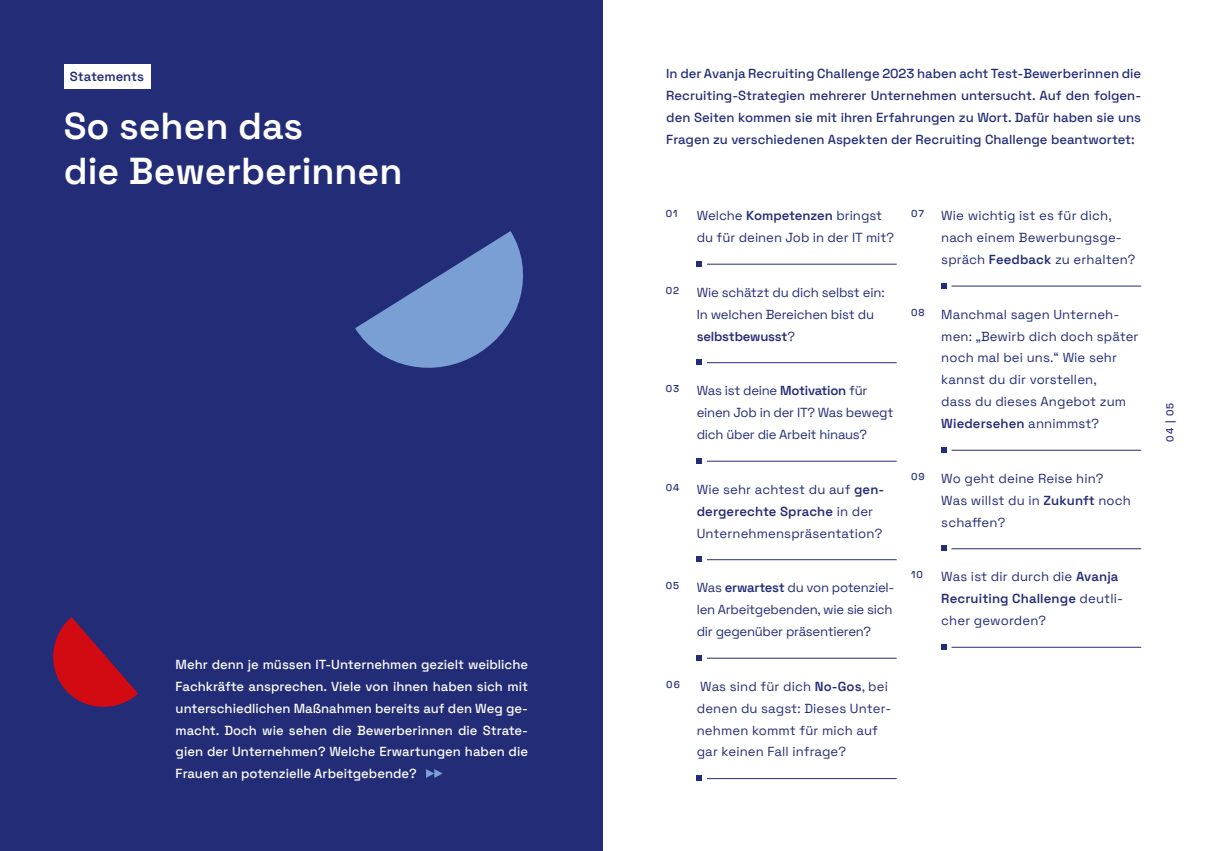
<style>
.page{position:relative;width:1205px;height:851px;background:#fff}
.page>*{position:absolute;margin:0;border:0;box-sizing:border-box;transform-origin:0 0}
.t1{font:600 37.5px/45px "Space Grotesk";color:#fff}
.t2{font:13.12px/21.9px "Space Grotesk";letter-spacing:.005em;color:#232c77}
.t3{font:500 13.12px/21.9px "Space Grotesk";color:#fff;text-align:justify}
.t4{font:500 13.12px/21.9px "Space Grotesk";color:#232c77;text-align:justify}
.t5{font:13.12px/21.9px "Space Grotesk";letter-spacing:-.02em;color:#232c77}
.t6{font:13.12px/21.9px "Space Grotesk";letter-spacing:-.015em;color:#232c77}
.t7{font:600 13.12px "Space Grotesk";color:#232c77}
.t8{font:500 10px "Space Grotesk";letter-spacing:.1em;color:#232c77}
.s1{font-weight:600}
</style>
<div class="page">
<div style="left:0;top:0;width:602px;height:850px;background:#232c77"></div>
<div style="left:64px;top:64px;width:86px;height:25px;background:#fff"></div>
<svg style="left:53px;top:617px;width:85px;height:90px"></svg>
<svg style="left:426px;top:769px;width:17px;height:8px"></svg>
<svg style="left:355px;top:231px;width:168px;height:137px"></svg>
<svg style="left:697px;top:261px;width:5px;height:5px"></svg>
<hr style="left:707px;top:264px;width:189px;height:1px;background:#232c77">
<svg style="left:697px;top:360px;width:5px;height:5px"></svg>
<hr style="left:707px;top:362px;width:189px;height:1px;background:#232c77">
<svg style="left:697px;top:458px;width:5px;height:5px"></svg>
<hr style="left:707px;top:461px;width:189px;height:1px;background:#232c77">
<svg style="left:697px;top:556px;width:5px;height:6px"></svg>
<hr style="left:707px;top:559px;width:189px;height:1px;background:#232c77">
<svg style="left:697px;top:655px;width:5px;height:5px"></svg>
<hr style="left:707px;top:658px;width:189px;height:1px;background:#232c77">
<svg style="left:697px;top:775px;width:5px;height:5px"></svg>
<hr style="left:707px;top:778px;width:189px;height:1px;background:#232c77">
<svg style="left:941px;top:283px;width:5px;height:5px"></svg>
<hr style="left:951px;top:286px;width:190px;height:1px;background:#232c77">
<svg style="left:941px;top:447px;width:5px;height:5px"></svg>
<hr style="left:951px;top:450px;width:190px;height:1px;background:#232c77">
<svg style="left:941px;top:546px;width:5px;height:5px"></svg>
<hr style="left:951px;top:548px;width:190px;height:1px;background:#232c77">
<svg style="left:941px;top:644px;width:5px;height:5px"></svg>
<hr style="left:951px;top:647px;width:190px;height:1px;background:#232c77">
<p class="t7" style="left:70px;top:66px;width:76px">Statements</p>
<p class="t4" style="left:666px;top:62px;width:476px">In der Avanja Recruiting Challenge 2023 haben acht Test-Bewerberinnen die Recruiting-Strategien mehrerer Unternehmen untersucht. Auf den folgen&shy;den Seiten kommen sie mit ihren Erfahrungen zu Wort. Dafür haben sie uns Fragen zu verschiedenen Aspekten der Recruiting Challenge beantwortet:</p>
<h1 class="t1" style="left:64px;top:101px;width:340px">So sehen das<br>die Bewerberinnen</h1>
<p class="t3" style="left:176px;top:652px;width:354px">Mehr denn je müssen IT-Unternehmen gezielt weibliche Fachkräfte ansprechen. Viele von ihnen haben sich mit unterschiedlichen Maßnahmen bereits auf den Weg ge&shy;macht. Doch wie sehen die Bewerberinnen die Strate&shy;gien der Unternehmen? Welche Erwartungen haben die Frauen an potenzielle Arbeitgebende?</p>
<p class="t8" style="left:666px;top:206px;width:13px">01</p>
<p class="t2" style="left:697px;top:204px;width:199px">Welche <span class="s1">Kompetenzen</span> bringst du für deinen Job in der IT mit?</p>
<p class="t8" style="left:911px;top:206px;width:14px">07</p>
<p class="t2" style="left:941px;top:204px;width:196px">Wie wichtig ist es für dich, nach einem Bewerbungsge&shy;spräch <span class="s1">Feedback</span> zu erhalten?</p>
<p class="t8" style="left:666px;top:283px;width:15px">02</p>
<p class="t8" style="left:666px;top:381px;width:15px">03</p>
<p class="t6" style="left:697px;top:280px;width:189px">Wie schätzt du dich selbst ein:<br>In welchen Bereichen bist du <span class="s1">selbstbewusst</span>?</p>
<p class="t5" style="left:697px;top:379px;width:198px">Was ist deine <span class="s1">Motivation</span> für einen Job in der IT? Was bewegt dich über die Arbeit hinaus?</p>
<p class="t8" style="left:911px;top:305px;width:15px">08</p>
<p class="t2" style="left:941px;top:302px;width:199px">Manchmal sagen Unterneh&shy;men: „Bewirb dich doch später noch mal bei uns.“ Wie sehr kannst du dir vorstellen,<br>dass du dieses Angebot zum<br><span class="s1">Wiedersehen</span> annimmst?</p>
<p class="t8" style="left:666px;top:480px;width:15px">04</p>
<p class="t2" style="left:697px;top:477px;width:189px">Wie sehr achtest du auf <span class="s1">gen&shy;dergerechte Sprache</span> in der<br>Unternehmenspräsentation?</p>
<p class="t8" style="left:911px;top:469px;width:15px">09</p>
<p class="t2" style="left:941px;top:466px;width:191px">Wo geht deine Reise hin?<br>Was willst du in <span class="s1">Zukunft</span> noch schaffen?</p>
<p class="t8" style="left:666px;top:578px;width:15px">05</p>
<p class="t5" style="left:697px;top:576px;width:199px">Was <span class="s1">erwartest</span> du von potenziel&shy;len Arbeitgebenden, wie sie sich dir gegenüber präsentieren?</p>
<p class="t8" style="left:911px;top:567px;width:13px">10</p>
<p class="t2" style="left:941px;top:565px;width:183px">Was ist dir durch die <span class="s1">Avanja<br>Recruiting Challenge</span> deutli&shy;cher geworden?</p>
<p class="t8" style="left:666px;top:676px;width:15px">06</p>
<p class="t2" style="left:697px;top:674px;width:196px">Was sind für dich <span class="s1">No-Gos</span>, bei denen du sagst: Dieses Unter&shy;nehmen kommt für mich auf gar keinen Fall infrage?</p>
<p class="t8" style="left:1162px;top:441px;width:40px;rotate:-90deg">04 | 05</p>
</div>
